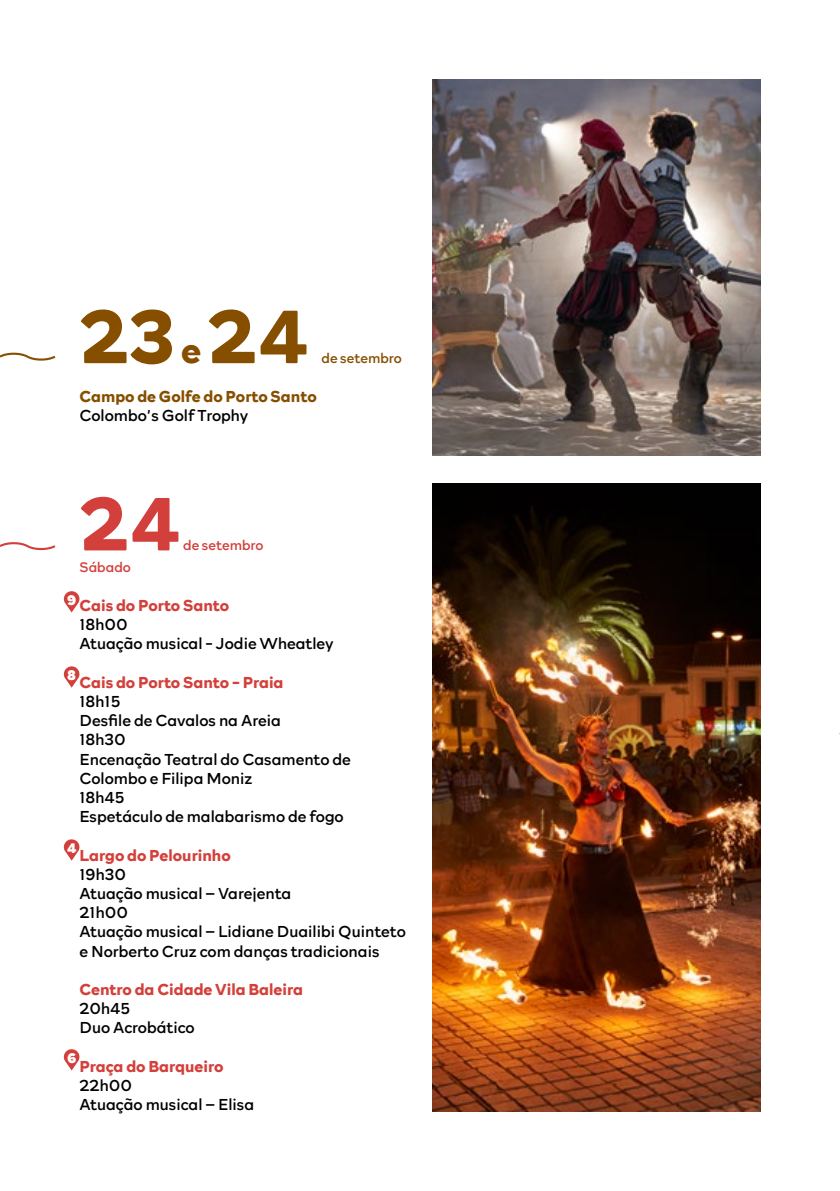
<style>
.page{position:relative;width:840px;height:1191px;background:#fff}
.page>*{position:absolute;margin:0;border:0;box-sizing:border-box;transform-origin:0 0}
.t1{font:700 76px "Rockford Sans";color:#864f00}
.t2{font:700 76px "Rockford Sans";color:#d3403b}
.t3{font:16px/19.2px "Rockford Sans";color:#000}
.t4{font:700 16px "Rockford Sans";color:#d3403b}
.t5{font:700 16px "Rockford Sans";color:#864f00}
.t6{font:14px "Rockford Sans";color:#d3403b}
.t7{font:14px "Rockford Sans";color:#864f00}
.t8{font:800 14px "Rockford Sans";color:#fff}
.s1{font-size:36px}
</style>
<div class="page">
<svg style="left:0;top:353px;width:56px;height:8px"></svg>
<svg style="left:0;top:542px;width:56px;height:9px"></svg>
<img style="left:432px;top:79px;width:328px;height:376px">
<img style="left:432px;top:483px;width:328px;height:628px">
<svg style="left:63px;top:591px;width:17px;height:21px"></svg>
<svg style="left:63px;top:666px;width:17px;height:21px"></svg>
<svg style="left:63px;top:839px;width:17px;height:21px"></svg>
<svg style="left:63px;top:1049px;width:17px;height:21px"></svg>
<h1 class="t1" style="left:79px;top:280px;width:230px">23 <span class="s1">e</span> 24</h1>
<p class="t7" style="left:321px;top:348px;width:82px">de setembro</p>
<p class="t5" style="left:79px;top:384px;width:239px">Campo de Golfe do Porto Santo</p>
<p class="t3" style="left:79px;top:404px;width:170px">Colombo’s Golf Trophy</p>
<h1 class="t2" style="left:79px;top:467px;width:102px">24</h1>
<p class="t6" style="left:183px;top:535px;width:82px">de setembro</p>
<p class="t6" style="left:79px;top:557px;width:53px">Sábado</p>
<p class="t4" style="left:79px;top:593px;width:151px">Cais do Porto Santo</p>
<p class="t3" style="left:79px;top:614px;width:256px">18h00<br>Atuação musical - Jodie Wheatley</p>
<p class="t4" style="left:79px;top:670px;width:205px">Cais do Porto Santo - Praia</p>
<p class="t3" style="left:79px;top:690px;width:273px">18h15<br>Desfile de Cavalos na Areia<br>18h30<br>Encenação Teatral do Casamento de<br>Colombo e Filipa Moniz<br>18h45<br>Espetáculo de malabarismo de fogo</p>
<p class="t4" style="left:79px;top:843px;width:153px">Largo do Pelourinho</p>
<p class="t3" style="left:79px;top:863px;width:328px">19h30<br>Atuação musical – Varejenta<br>21h00<br>Atuação musical – Lidiane Duailibi Quinteto e Norberto Cruz com danças tradicionais</p>
<p class="t4" style="left:79px;top:977px;width:225px">Centro da Cidade Vila Baleira</p>
<p class="t3" style="left:79px;top:998px;width:117px">20h45<br>Duo Acrobático</p>
<p class="t4" style="left:79px;top:1054px;width:145px">Praça do Barqueiro</p>
<p class="t3" style="left:79px;top:1074px;width:176px">22h00<br>Atuação musical – Elisa</p>
<p class="t8" style="left:67px;top:590px;width:11px">9</p>
<p class="t8" style="left:67px;top:665px;width:10px">8</p>
<p class="t8" style="left:67px;top:838px;width:11px">4</p>
<p class="t8" style="left:67px;top:1047px;width:11px">6</p>
</div>
